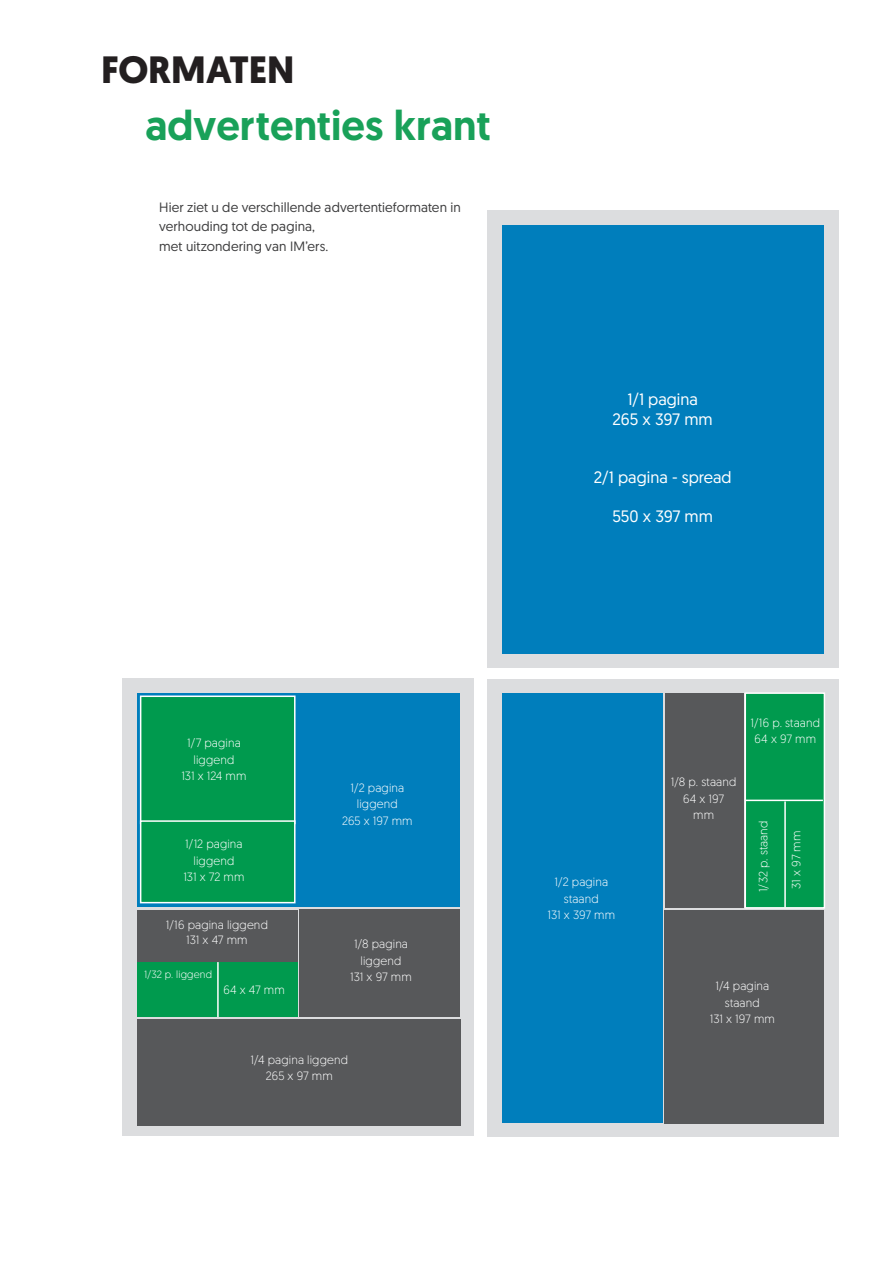
<style>
.page{position:relative;width:893px;height:1263px;background:#fff}
.page>*{position:absolute;margin:0;border:0;box-sizing:border-box;transform-origin:0 0}
.t1{font:500 42px "Geomanist";color:#19a159}
.t2{font:700 37.95px "Geomanist";color:#231f20}
.t3{font:16.5px "Geomanist";color:#fff}
.t4{font:13.5px/19.5px "Geomanist";letter-spacing:.01em;color:#3e3e3f}
.t5{font:300 12px/16.5px "Geomanist";letter-spacing:.015em;color:#fff;text-align:center}
.t6{font:300 10.5px "Geomanist";letter-spacing:.02em;color:#fff}
</style>
<div class="page">
<div style="left:487px;top:211px;width:352px;height:456px;background:#dcdddf"></div>
<div style="left:502px;top:225px;width:322px;height:428px;background:#007ebc"></div>
<div style="left:122px;top:679px;width:352px;height:457px;background:#dcdddf"></div>
<div style="left:137px;top:693px;width:323px;height:213px;background:#007ebc"></div>
<div style="left:140px;top:695px;width:156px;height:129px;background:#009a4e;border:2px solid #fff"></div>
<div style="left:140px;top:820px;width:156px;height:83px;background:#009a4e;border:2px solid #fff"></div>
<div style="left:300px;top:909px;width:160px;height:108px;background:#57585a"></div>
<div style="left:137px;top:1019px;width:324px;height:106px;background:#57585a"></div>
<div style="left:137px;top:909px;width:160px;height:53px;background:#57585a"></div>
<div style="left:137px;top:962px;width:161px;height:55px;background:#009a4e"></div>
<hr style="left:217px;top:962px;width:2px;height:55px;background:#fff">
<div style="left:487px;top:679px;width:352px;height:457px;background:#dcdddf"></div>
<div style="left:665px;top:910px;width:159px;height:213px;background:#57585a"></div>
<div style="left:665px;top:693px;width:78px;height:215px;background:#57585a"></div>
<div style="left:744px;top:692px;width:81px;height:217px;background:#009a4e;border:2px solid #fff"></div>
<div style="left:502px;top:693px;width:161px;height:430px;background:#007ebc"></div>
<hr style="left:746px;top:800px;width:77px;height:1px;background:#fff">
<hr style="left:784px;top:801px;width:2px;height:106px;background:#fff">
<p class="t2" style="left:101px;top:44px;width:195px">FORMATEN</p>
<p class="t1" style="left:145px;top:97px;width:347px">advertenties krant</p>
<p class="t4" style="left:159px;top:197px;width:303px">Hier ziet u de verschillende advertentieformaten in</p>
<p class="t4" style="left:159px;top:216px;width:171px">verhouding tot de pagina, met uitzondering van IM’ers.</p>
<p class="t3" style="left:627px;top:389px;width:72px">1/1 pagina</p>
<p class="t3" style="left:613px;top:408px;width:102px">265 x 397 mm</p>
<p class="t3" style="left:594px;top:467px;width:140px">2/1 pagina - spread</p>
<p class="t3" style="left:612px;top:506px;width:102px">550 x 397 mm</p>
<p class="t5" style="left:187px;top:734px;width:55px">1/7 pagina</p>
<p class="t5" style="left:193px;top:751px;width:42px">liggend</p>
<p class="t5" style="left:181px;top:767px;width:67px">131 x 124 mm</p>
<p class="t5" style="left:185px;top:835px;width:59px">1/12 pagina</p>
<p class="t5" style="left:193px;top:852px;width:42px">liggend</p>
<p class="t5" style="left:183px;top:868px;width:63px">131 x 72 mm</p>
<p class="t5" style="left:166px;top:916px;width:104px">1/16 pagina liggend</p>
<p class="t5" style="left:186px;top:931px;width:63px">131 x 47 mm</p>
<p class="t6" style="left:144px;top:968px;width:70px">1/32 p. liggend</p>
<p class="t5" style="left:223px;top:981px;width:63px">64 x 47 mm</p>
<p class="t5" style="left:351px;top:779px;width:55px">1/2 pagina</p>
<p class="t5" style="left:357px;top:795px;width:42px">liggend</p>
<p class="t5" style="left:342px;top:812px;width:72px">265 x 197 mm</p>
<p class="t5" style="left:354px;top:935px;width:55px">1/8 pagina liggend</p>
<p class="t5" style="left:350px;top:968px;width:63px">131 x 97 mm</p>
<p class="t5" style="left:250px;top:1050px;width:99px">1/4 pagina liggend</p>
<p class="t5" style="left:266px;top:1067px;width:68px">265 x 97 mm</p>
<p class="t5" style="left:555px;top:873px;width:55px">1/2 pagina</p>
<p class="t5" style="left:564px;top:890px;width:36px">staand</p>
<p class="t5" style="left:548px;top:906px;width:69px">131 x 397 mm</p>
<p class="t5" style="left:671px;top:773px;width:67px">1/8 p. staand</p>
<p class="t5" style="left:683px;top:790px;width:43px">64 x 197</p>
<p class="t5" style="left:693px;top:806px;width:22px">mm</p>
<p class="t5" style="left:751px;top:714px;width:71px">1/16 p. staand</p>
<p class="t5" style="left:755px;top:730px;width:63px">64 x 97 mm</p>
<p class="t5" style="left:755px;top:892px;width:73px;rotate:-90deg">1/32 p. staand</p>
<p class="t5" style="left:788px;top:889px;width:59px;rotate:-90deg">31 x 97 mm</p>
<p class="t5" style="left:716px;top:977px;width:55px">1/4 pagina</p>
<p class="t5" style="left:725px;top:994px;width:36px">staand</p>
<p class="t5" style="left:710px;top:1010px;width:67px">131 x 197 mm</p>
</div>
